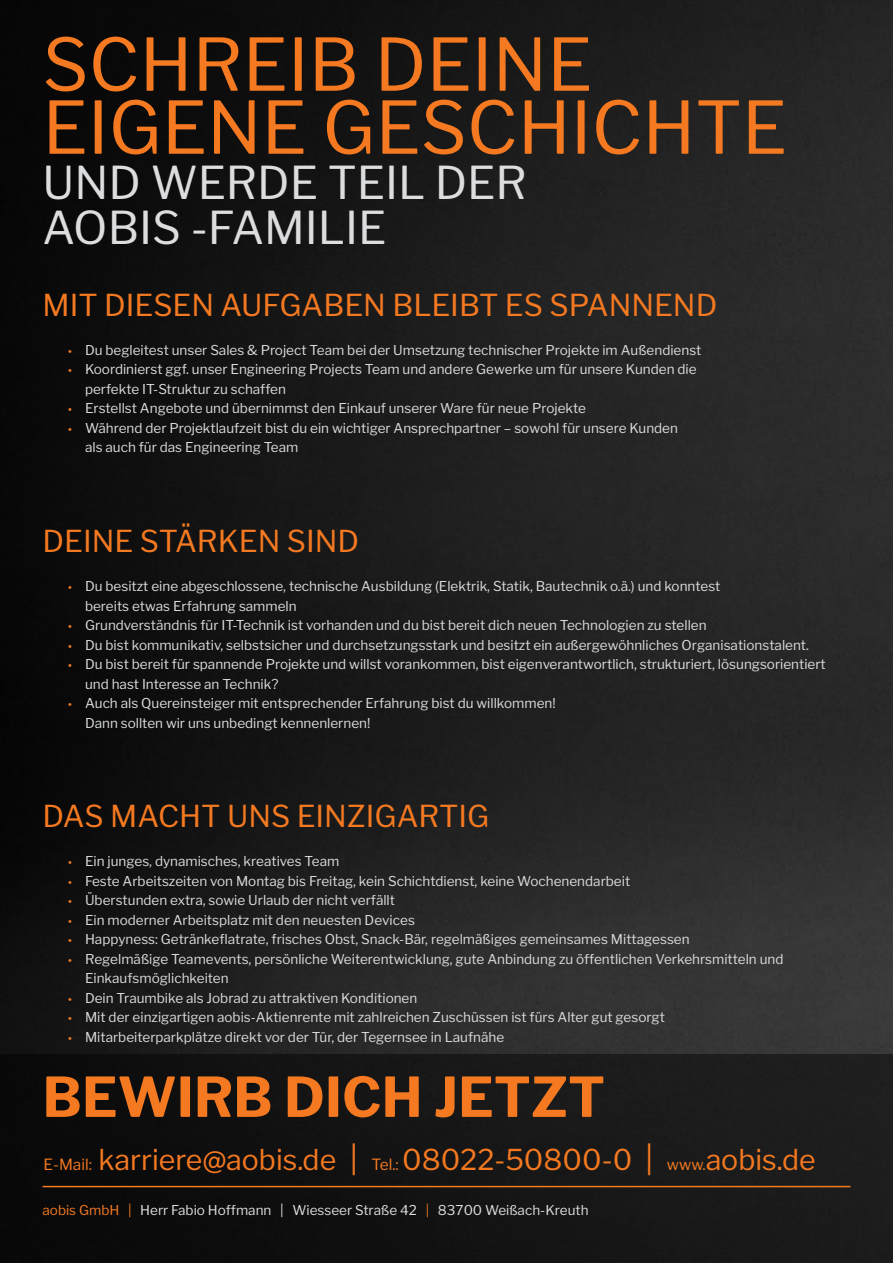
<style>
.page{position:relative;width:893px;height:1263px;background:#fff}
.page>*{position:absolute;margin:0;border:0;box-sizing:border-box;transform-origin:0 0}
.t1{font:72px/63px "Libre Franklin";color:#f47921}
.t2{font:700 54.45px "Libre Franklin";color:#f47921}
.t3{font:45px/45px "Libre Franklin";color:#dcdddf}
.t4{font:30px "Libre Franklin";color:#f47921}
.t5{font:28.5px "Libre Franklin";color:#f47921}
.t6{font:13.5px/19.5px "Libre Franklin";color:#dadcdd}
.t7{font:13.5px "Libre Franklin";color:#dcdddf}
.s1{font-family:"Myriad Pro";color:#f47921}
.s2{font-size:15.3px}
.s3{font-size:31.5px}
.s4{color:#f47921}
</style>
<div class="page">
<img style="left:0;top:0;width:893px;height:1054px">
<div style="left:0;top:1054px;width:893px;height:209px;background:#151515"></div>
<hr style="left:43px;top:1186px;width:807px;height:1px;background:#f47921">
<h1 class="t1" style="left:43px;top:33px;width:746px">SCHREIB DEINE<br>EIGENE GESCHICHTE</h1>
<h3 class="t3" style="left:43px;top:160px;width:486px">UND WERDE TEIL DER<br>AOBIS -FAMILIE</h3>
<h3 class="t4" style="left:43px;top:287px;width:676px">MIT DIESEN AUFGABEN BLEIBT ES SPANNEND</h3>
<p class="t6" style="left:68px;top:340px;width:635px"><span class="s1">•</span> Du begleitest unser Sales &amp; Project Team bei der Umsetzung technischer Projekte im Außendienst</p>
<p class="t6" style="left:85px;top:360px;width:613px;text-indent:-17px"><span class="s1">•</span> Koordinierst ggf. unser Engineering Projects Team und andere Gewerke um für unsere Kunden die perfekte IT-Struktur zu schaffen</p>
<p class="t6" style="left:68px;top:399px;width:519px"><span class="s1">•</span> Erstellst Angebote und übernimmst den Einkauf unserer Ware für neue Projekte</p>
<p class="t6" style="left:85px;top:418px;width:594px;text-indent:-17px"><span class="s1">•</span> Während der Projektlaufzeit bist du ein wichtiger Ansprechpartner – sowohl für unsere Kunden als auch für das Engineering Team</p>
<h3 class="t4" style="left:43px;top:523px;width:318px">DEINE STÄRKEN SIND</h3>
<p class="t6" style="left:85px;top:576px;width:637px;text-indent:-17px"><span class="s1">•</span> Du besitzt eine abgeschlossene, technische Ausbildung (Elektrik, Statik, Bautechnik o.ä.) und konntest bereits etwas Erfahrung sammeln</p>
<p class="t6" style="left:68px;top:615px;width:640px"><span class="s1">•</span> Grundverständnis für IT-Technik ist vorhanden und du bist bereit dich neuen Technologien zu stellen</p>
<p class="t6" style="left:68px;top:635px;width:742px"><span class="s1">•</span> Du bist kommunikativ, selbstsicher und durchsetzungsstark und besitzt ein außergewöhnliches Organisationstalent.</p>
<p class="t6" style="left:85px;top:654px;width:742px;text-indent:-17px"><span class="s1">•</span> Du bist bereit für spannende Projekte und willst vorankommen, bist eigenverantwortlich, strukturiert, lösungsorientiert und hast Interesse an Technik?</p>
<p class="t6" style="left:85px;top:693px;width:472px;text-indent:-17px"><span class="s1">•</span> Auch als Quereinsteiger mit entsprechender Erfahrung bist du willkommen!<br>Dann sollten wir uns unbedingt kennenlernen!</p>
<h3 class="t4" style="left:43px;top:798px;width:448px">DAS MACHT UNS EINZIGARTIG</h3>
<p class="t6" style="left:68px;top:852px;width:273px"><span class="s1">•</span> Ein junges, dynamisches, kreatives Team</p>
<p class="t6" style="left:68px;top:871px;width:564px"><span class="s1">•</span> Feste Arbeitszeiten von Montag bis Freitag, kein Schichtdienst, keine Wochenendarbeit</p>
<p class="t6" style="left:68px;top:891px;width:329px"><span class="s1">•</span> Überstunden extra, sowie Urlaub der nicht verfällt</p>
<p class="t6" style="left:68px;top:910px;width:348px"><span class="s1">•</span> Ein moderner Arbeitsplatz mit den neuesten Devices</p>
<p class="t6" style="left:68px;top:930px;width:623px"><span class="s1">•</span> Happyness: Getränkeflatrate, frisches Obst, Snack-Bär, regelmäßiges gemeinsames Mittagessen</p>
<p class="t6" style="left:85px;top:949px;width:700px;text-indent:-17px"><span class="s1">•</span> Regelmäßige Teamevents, persönliche Weiterentwicklung, gute Anbindung zu öffentlichen Verkehrsmitteln und<br>Einkaufsmöglichkeiten</p>
<p class="t6" style="left:68px;top:988px;width:351px"><span class="s1">•</span> Dein Traumbike als Jobrad zu attraktiven Konditionen</p>
<p class="t6" style="left:68px;top:1008px;width:598px"><span class="s1">•</span> Mit der einzigartigen aobis-Aktienrente mit zahlreichen Zuschüssen ist fürs Alter gut gesorgt</p>
<p class="t6" style="left:68px;top:1027px;width:438px"><span class="s1">•</span> Mitarbeiterparkplätze direkt vor der Tür, der Tegernsee in Laufnähe</p>
<h2 class="t2" style="left:43px;top:1064px;width:564px">BEWIRB DICH JETZT</h2>
<h3 class="t5" style="left:44px;top:1142px;width:773px"><span class="s2">E-Mail:</span> karriere@aobis.de <span class="s3">|</span> <span class="s2">Tel.:</span> 08022-50800-0 <span class="s3">|</span> <span class="s2">www.</span>aobis.de</h3>
<p class="t7" style="left:43px;top:1202px;width:548px"><span class="s4">aobis GmbH |</span> Herr Fabio Hoffmann | Wiesseer Straße 42 <span class="s4">|</span> 83700 Weißach-Kreuth</p>
</div>
